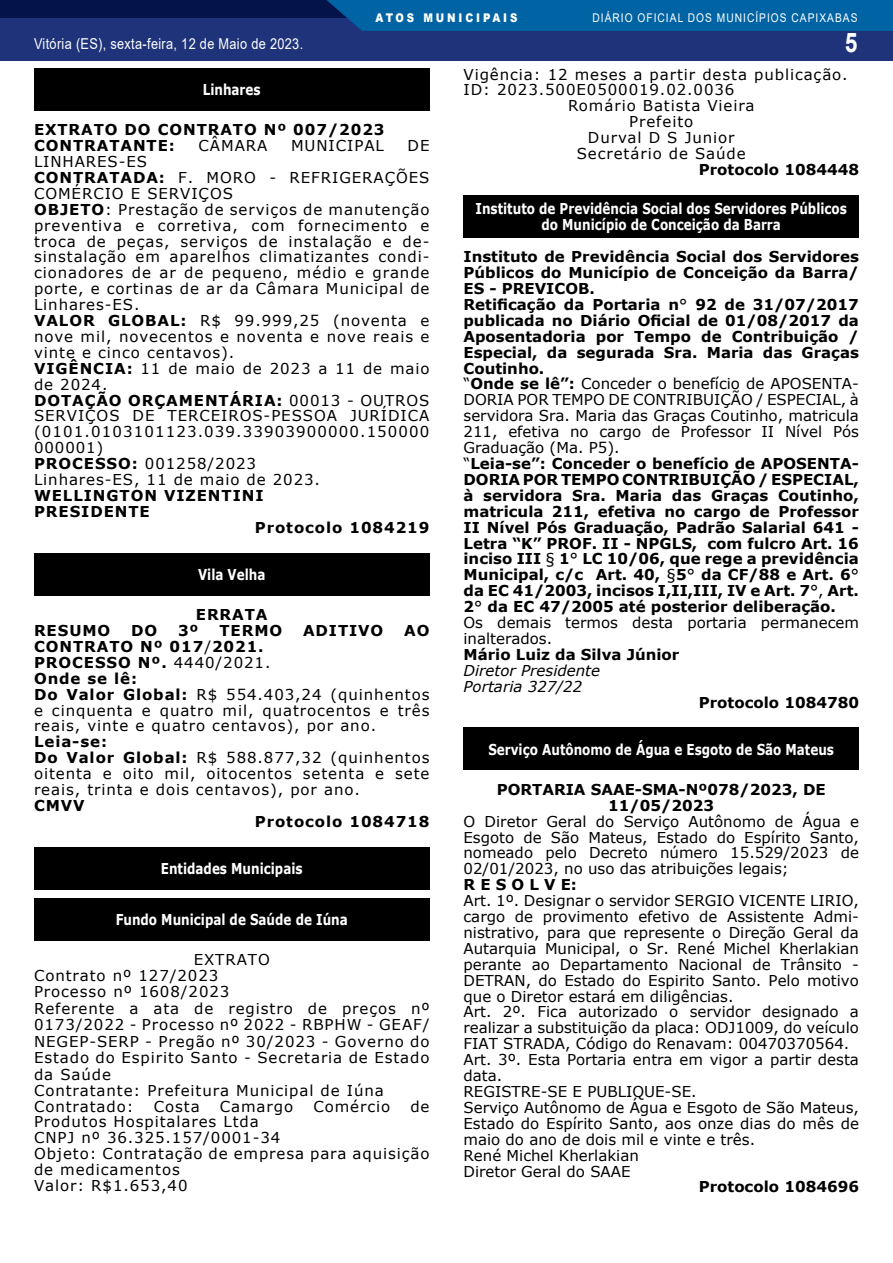
<style>
.page{position:relative;width:893px;height:1263px;background:#fff}
.page>*{position:absolute;margin:0;border:0;box-sizing:border-box;transform-origin:0 0}
.t1{font:700 27px "Arial";color:#fff;scale:.85 1}
.t2{font:15px/15.9px "Verdana";letter-spacing:.06em;color:#000}
.t3{font:700 15px/15.9px "Verdana";color:#000}
.t4{font:15px/15.9px "Verdana";color:#000}
.t5{font:700 15px/16.5px "Verdana";color:#fff;text-align:center;scale:.8 1}
.t6{font:700 15px/15.9px "Verdana";letter-spacing:.06em;color:#000}
.t7{font:15px "Arial";letter-spacing:.025em;color:#fff;scale:.85 1}
.t8{font:italic 15px/15.9px "Verdana";color:#000}
.t9{font:12px "Arial";letter-spacing:.1em;color:#fff;scale:.85 1}
.t10{font:900 12px "Arial";letter-spacing:.28em;color:#fff;scale:.85 1}
.s1{font-weight:700}
.s2{font-weight:400}
</style>
<div class="page">
<div style="left:1px;top:0;width:892px;height:61px;background:#1e3379"></div>
<div style="left:1px;top:0;width:892px;height:18px;background:#05134b"></div>
<div style="left:327px;top:0;width:566px;height:31px;background:#0064a4"></div>
<div style="left:34px;top:68px;width:395px;height:43px;background:#000"></div>
<div style="left:34px;top:553px;width:395px;height:42px;background:#000"></div>
<div style="left:34px;top:847px;width:395px;height:42px;background:#000"></div>
<div style="left:34px;top:898px;width:395px;height:43px;background:#000"></div>
<div style="left:463px;top:195px;width:396px;height:43px;background:#000"></div>
<div style="left:463px;top:728px;width:396px;height:42px;background:#000"></div>
<p class="t10" style="left:376px;top:11px;width:168px">ATOS MUNICIPAIS</p>
<p class="t9" style="left:592px;top:11px;width:313px">DIÁRIO OFICIAL DOS MUNICÍPIOS CAPIXABAS</p>
<p class="t7" style="left:34px;top:38px;width:318px">Vitória (ES), sexta-feira, 12 de Maio de 2023.</p>
<h1 class="t1" style="left:845px;top:26px;width:17px">5</h1>
<p class="t5" style="left:203px;top:82px;width:74px">Linhares</p>
<p class="t6" style="left:34px;top:123px;width:352px">EXTRATO DO CONTRATO Nº 007/2023<br>CONTRATANTE:</p>
<p class="t2" style="left:199px;top:138px;width:70px">CÂMARA</p>
<p class="t2" style="left:291px;top:138px;width:94px">MUNICIPAL</p>
<p class="t2" style="left:408px;top:138px;width:23px">DE</p>
<p class="t2" style="left:34px;top:153px;width:397px">LINHARES-ES<br><span class="s1">CONTRATADA:</span> F. MORO - REFRIGERAÇÕES<br>COMÉRCIO E SERVIÇOS<br><span class="s1">OBJETO</span>: Prestação de serviços de manutenção preventiva e corretiva, com fornecimento e troca de peças, serviços de instalação e de&shy;sinstalação em aparelhos climatizantes condi&shy;cionadores de ar de pequeno, médio e grande porte, e cortinas de ar da Câmara Municipal de<br>Linhares-ES.<br><span class="s1">VALOR GLOBAL:</span> R$ 99.999,25 (noventa e nove mil, novecentos e noventa e nove reais e vinte e cinco centavos).<br><span class="s1">VIGÊNCIA:</span> 11 de maio de 2023 a 11 de maio de 2024.<br><span class="s1">DOTAÇÃO ORÇAMENTÁRIA:</span> 00013 - OUTROS<br>SERVIÇOS DE TERCEIROS-PESSOA JURÍDICA (0101.0103101123.039.33903900000.150000<br>000001)<br><span class="s1">PROCESSO:</span> 001258/2023<br>Linhares-ES, 11 de maio de 2023.</p>
<p class="t6" style="left:34px;top:488px;width:231px">WELLINGTON VIZENTINI</p>
<p class="t6" style="left:34px;top:504px;width:117px">PRESIDENTE</p>
<p class="t6" style="left:255px;top:520px;width:176px">Protocolo 1084219</p>
<p class="t5" style="left:198px;top:567px;width:86px">Vila Velha</p>
<p class="t3" style="left:196px;top:608px;width:73px">ERRATA</p>
<p class="t3" style="left:34px;top:623px;width:78px">RESUMO</p>
<p class="t3" style="left:131px;top:623px;width:28px">DO</p>
<p class="t3" style="left:178px;top:623px;width:22px">3º</p>
<p class="t3" style="left:219px;top:623px;width:64px">TERMO</p>
<p class="t6" style="left:303px;top:623px;width:82px">ADITIVO</p>
<p class="t3" style="left:404px;top:623px;width:27px">AO</p>
<p class="t2" style="left:34px;top:638px;width:397px"><span class="s1">CONTRATO Nº 017</span>/<span class="s1">2021.<br>PROCESSO Nº.</span> 4440/2021.<br><span class="s1">Onde se lê:<br>Do Valor Global:</span> R$ 554.403,24 (quinhentos e cinquenta e quatro mil, quatrocentos e três reais, vinte e quatro centavos), por ano.</p>
<p class="t2" style="left:34px;top:734px;width:397px"><span class="s1">Leia-se:<br>Do Valor Global:</span> R$ 588.877,32 (quinhentos oitenta e oito mil, oitocentos setenta e sete reais, trinta e dois centavos), por ano.</p>
<p class="t3" style="left:34px;top:798px;width:52px">CMVV</p>
<p class="t6" style="left:255px;top:814px;width:176px">Protocolo 1084718</p>
<p class="t5" style="left:161px;top:861px;width:179px">Entidades Municipais</p>
<p class="t5" style="left:116px;top:912px;width:292px">Fundo Municipal de Saúde de Iúna</p>
<p class="t2" style="left:34px;top:952px;width:397px;text-indent:160px">EXTRATO<br>Contrato nº 127/2023<br>Processo nº 1608/2023<br>Referente a ata de registro de preços nº<br>0173/2022 - Processo nº 2022 - RBPHW - GEAF/<br>NEGEP-SERP - Pregão nº 30/2023 - Governo do<br>Estado do Espirito Santo - Secretaria de Estado da Saúde<br>Contratante: Prefeitura Municipal de Iúna<br>Contratado:</p>
<p class="t2" style="left:154px;top:1098px;width:47px">Costa</p>
<p class="t2" style="left:220px;top:1098px;width:75px">Camargo</p>
<p class="t2" style="left:313px;top:1098px;width:78px">Comércio</p>
<p class="t2" style="left:410px;top:1098px;width:21px">de</p>
<p class="t2" style="left:34px;top:1115px;width:397px">Produtos Hospitalares Ltda<br>CNPJ nº 36.325.157/0001-34<br>Objeto: Contratação de empresa para aquisição de medicamentos<br>Valor: R$1.653,40</p>
<p class="t2" style="left:463px;top:66px;width:386px">Vigência: 12 meses a partir desta publicação.</p>
<p class="t2" style="left:463px;top:82px;width:272px">ID: 2023.500E0500019.02.0036</p>
<p class="t2" style="left:568px;top:98px;width:188px">Romário Batista Vieira</p>
<p class="t2" style="left:629px;top:115px;width:66px">Prefeito</p>
<p class="t2" style="left:588px;top:130px;width:148px">Durval D S Junior</p>
<p class="t2" style="left:577px;top:146px;width:171px">Secretário de Saúde</p>
<p class="t3" style="left:699px;top:162px;width:162px">Protocolo 1084448</p>
<p class="t5" style="left:475px;top:201px;width:466px">Instituto de Previdência Social dos Servidores Públicos do Município de Conceição da Barra</p>
<p class="t3" style="left:463px;top:250px;width:397px">Instituto de Previdência Social dos Servidores Públicos do Município de Conceição da Barra/ ES - PREVICOB.<br>Retificação da Portaria n<span class="s2">°</span> 92 de 31/07/2017 publicada no Diário Oficial de 01/08/2017 da Aposentadoria por Tempo de Contribuição / Especial, da segurada Sra. Maria das Graças Coutinho.<br><span class="s2">“</span>Onde se lê”: <span class="s2">Conceder o benefício de APOSENTA-DORIA POR TEMPO DE CONTRIBUIÇÃO / ESPECIAL, à servidora Sra. Maria das Graças Coutinho, matricula 211, efetiva no cargo de Professor II Nível Pós Graduação (Ma. P5).<br>“</span>Leia-se”: Conceder o benefício de APOSENTA-DORIA POR TEMPO CONTRIBUIÇÃO / ESPECIAL, à servidora Sra. Maria das Graças Coutinho, matricula 211, efetiva no cargo de Professor II Nível Pós Graduação, Padrão Salarial 641 - Letra “K” PROF. II - NPGLS, com fulcro Art. 16 inciso III <span class="s2">§</span> 1<span class="s2">°</span> LC 10/06, que rege a previdência Municipal, c/c Art. 40, <span class="s2">§</span>5<span class="s2">°</span> da CF/88 e Art. 6<span class="s2">° </span>da EC 41/2003, incisos I,II,III, IV e Art. 7<span class="s2">°,</span> Art.<br>2<span class="s2">°</span> da EC 47/2005 até posterior deliberação.<br><span class="s2">Os demais termos desta portaria permanecem inalterados.</span></p>
<p class="t3" style="left:463px;top:647px;width:217px">Mário Luiz da Silva Júnior</p>
<p class="t8" style="left:463px;top:662px;width:138px">Diretor Presidente<br>Portaria 327/22</p>
<p class="t3" style="left:699px;top:695px;width:162px">Protocolo 1084780</p>
<p class="t5" style="left:488px;top:742px;width:434px">Serviço Autônomo de Água e Esgoto de São Mateus</p>
<p class="t3" style="left:497px;top:782px;width:331px;text-align:center">PORTARIA SAAE-SMA-Nº078/2023, DE<br>11/05/2023</p>
<p class="t2" style="left:463px;top:813px;width:397px;text-align:justify">O Diretor Geral do Serviço Autônomo de Água e Esgoto de São Mateus, Estado do Espírito Santo, nomeado pelo Decreto número 15.529/2023 de 02/01/2023, no uso das atribuições legais;</p>
<p class="t3" style="left:463px;top:878px;width:115px">R E S O L V E:</p>
<p class="t4" style="left:463px;top:893px;width:397px">Art. 1º. Designar o servidor SERGIO VICENTE LIRIO, cargo de provimento efetivo de Assistente Admi&shy;nistrativo, para que represente o Direção Geral da Autarquia Municipal, o Sr. René Michel Kherlakian perante ao Departamento Nacional de Trânsito - DETRAN, do Estado do Espirito Santo. Pelo motivo que o Diretor estará em diligências.<br>Art. 2º. Fica autorizado o servidor designado a realizar a substituição da placa: ODJ1009, do veículo FIAT STRADA, Código do Renavam: 00470370564.<br>Art. 3º. Esta Portaria entra em vigor a partir desta data.<br>REGISTRE-SE E PUBLIQUE-SE.<br>Serviço Autônomo de Água e Esgoto de São Mateus, Estado do Espírito Santo, aos onze dias do mês de maio do ano de dois mil e vinte e três.<br>René Michel Kherlakian<br>Diretor Geral do SAAE</p>
<p class="t3" style="left:699px;top:1180px;width:162px">Protocolo 1084696</p>
</div>
